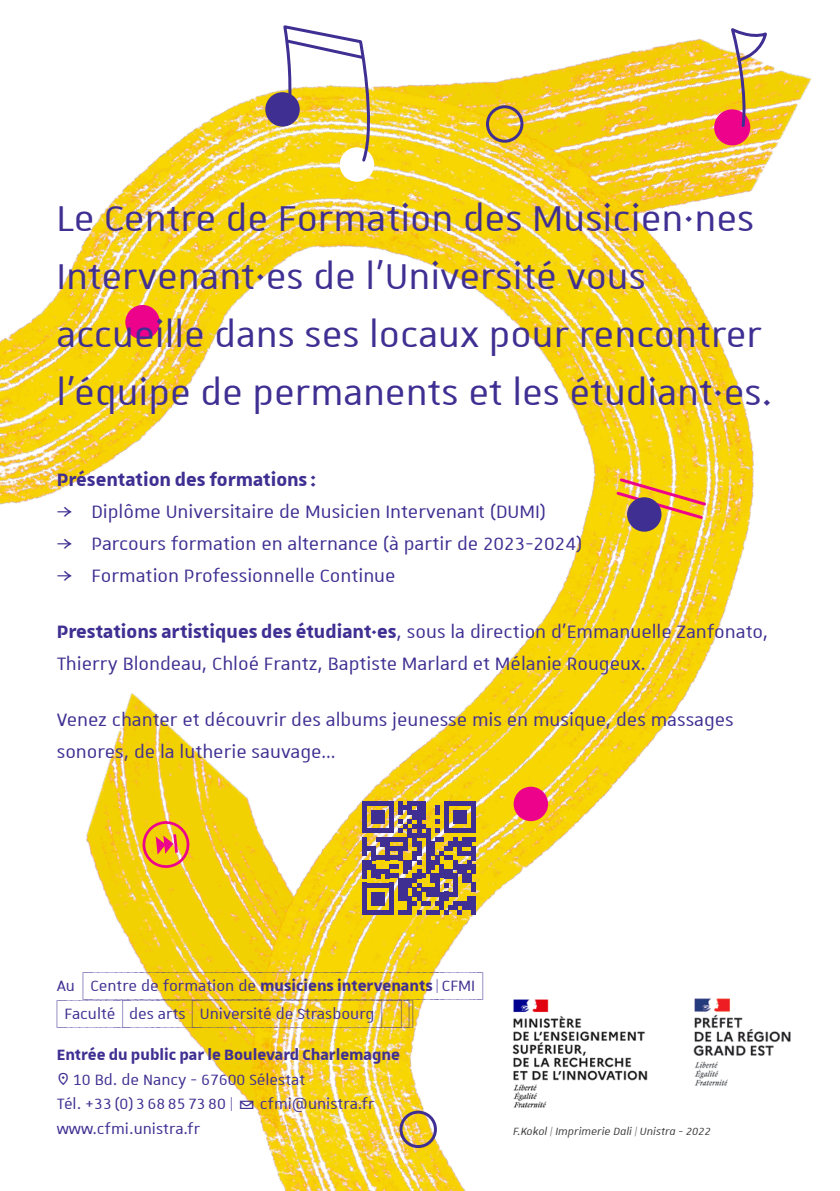
<style>
.page{position:relative;width:840px;height:1191px;background:#fff}
.page>*{position:absolute;margin:0;border:0;box-sizing:border-box;transform-origin:0 0}
.t1{font:48px/58px "Unistra A";color:#402f92}
.t2{font:24px/32px "Unistra A";color:#402f92}
.t3{font:700 24px "Unistra A";color:#402f92}
.t4{font:20px/28px "Unistra Encadre";color:#402f92}
.t5{font:20px/24.6px "Unistra A";color:#402f92}
.t6{font:700 20px "Unistra A";color:#402f92}
.t7{font:italic 14px "Unistra A";color:#3e3e3f}
.s1{font-weight:700}
.s2{font-family:"Unistra A"}
</style>
<div class="page">
<img style="left:0;top:28px;width:812px;height:1163px">
<img style="left:504px;top:991px;width:156px;height:128px">
<img style="left:682px;top:994px;width:116px;height:103px">
<svg style="left:362px;top:801px;width:113px;height:113px;background:#8a7269"></svg>
<img style="left:712px;top:30px;width:56px;height:117px">
<svg style="left:141px;top:820px;width:49px;height:49px;background:#f09d34"></svg>
<svg style="left:614px;top:476px;width:93px;height:45px;background:#f3b934"></svg>
<div style="left:513px;top:786px;width:34px;height:35px;background:#ed028c;border-radius:50%"></div>
<div style="left:626px;top:497px;width:35px;height:34px;background:#402f92;border-radius:50%"></div>
<div style="left:125px;top:305px;width:35px;height:34px;background:#ed028c;border-radius:50%"></div>
<div style="left:265px;top:92px;width:34px;height:35px;background:#402f92;border-radius:50%"></div>
<div style="left:339px;top:147px;width:35px;height:35px;background:#fff;border-radius:50%"></div>
<div style="left:399px;top:1110px;width:37px;height:38px;border:3px solid #402f92;border-radius:50%"></div>
<div style="left:485px;top:105px;width:38px;height:38px;border:3px solid #402f92;border-radius:50%"></div>
<svg style="left:281px;top:25px;width:95px;height:139px"></svg>
<div style="left:808px;top:1095px;width:31px;height:37px;background:#fff"></div>
<svg style="left:59px;top:1072px;width:9px;height:12px"></svg>
<svg style="left:240px;top:1101px;width:13px;height:8px"></svg>
<h1 class="t1" style="left:56px;top:187px;width:717px">Le Centre de Formation des Musicien·nes Intervenant·es de l'Université vous accueille dans ses locaux pour rencontrer l'équipe de permanents et les étudiant·es.</h1>
<p class="t3" style="left:57px;top:466px;width:260px">Présentation des formations:</p>
<p class="t2" style="left:57px;top:494px;width:527px">⇒ Diplôme Universitaire de Musicien Intervenant (DUMI)<br>⇒ Parcours formation en alternance (à partir de 2023-2024) ⇒ Formation Professionnelle Continue</p>
<p class="t2" style="left:57px;top:614px;width:712px"><span class="s1">Prestations artistiques des étudiant·es</span>, sous la direction d’Emmanuelle Zanfonato,<br>Thierry Blondeau, Chloé Frantz, Baptiste Marlard et Mélanie Rougeux.</p>
<p class="t2" style="left:57px;top:702px;width:678px">Venez chanter et découvrir des albums jeunesse mis en musique, des massages sonores, de la lutherie sauvage…</p>
<p class="t4" style="left:57px;top:972px;width:427px"><span class="s2">Au</span> (_CENTRE_DE_FORMATION_DE_<span class="s1">MUSICIENS_INTERVENANTS_|_</span>CFMI_) (_FACULTÉ__(_DES_ARTS _(_UNIVERSITÉ_DE_STRASBOURG_)____)_))</p>
<p class="t6" style="left:57px;top:1043px;width:345px">Entrée du public par le Boulevard Charlemagne</p>
<p class="t5" style="left:57px;top:1066px;width:250px;text-indent:16px">10 Bd. de Nancy - 67600 Sélestat<br>Tél. +33 (0) 3 68 85 73 80 |</p>
<p class="t5" style="left:260px;top:1091px;width:116px">cfmi@unistra.fr</p>
<p class="t5" style="left:57px;top:1115px;width:145px">www.cfmi.unistra.fr</p>
<p class="t7" style="left:513px;top:1123px;width:199px">F.Kokol | Imprimerie Dali | Unistra - 2022</p>
</div>
